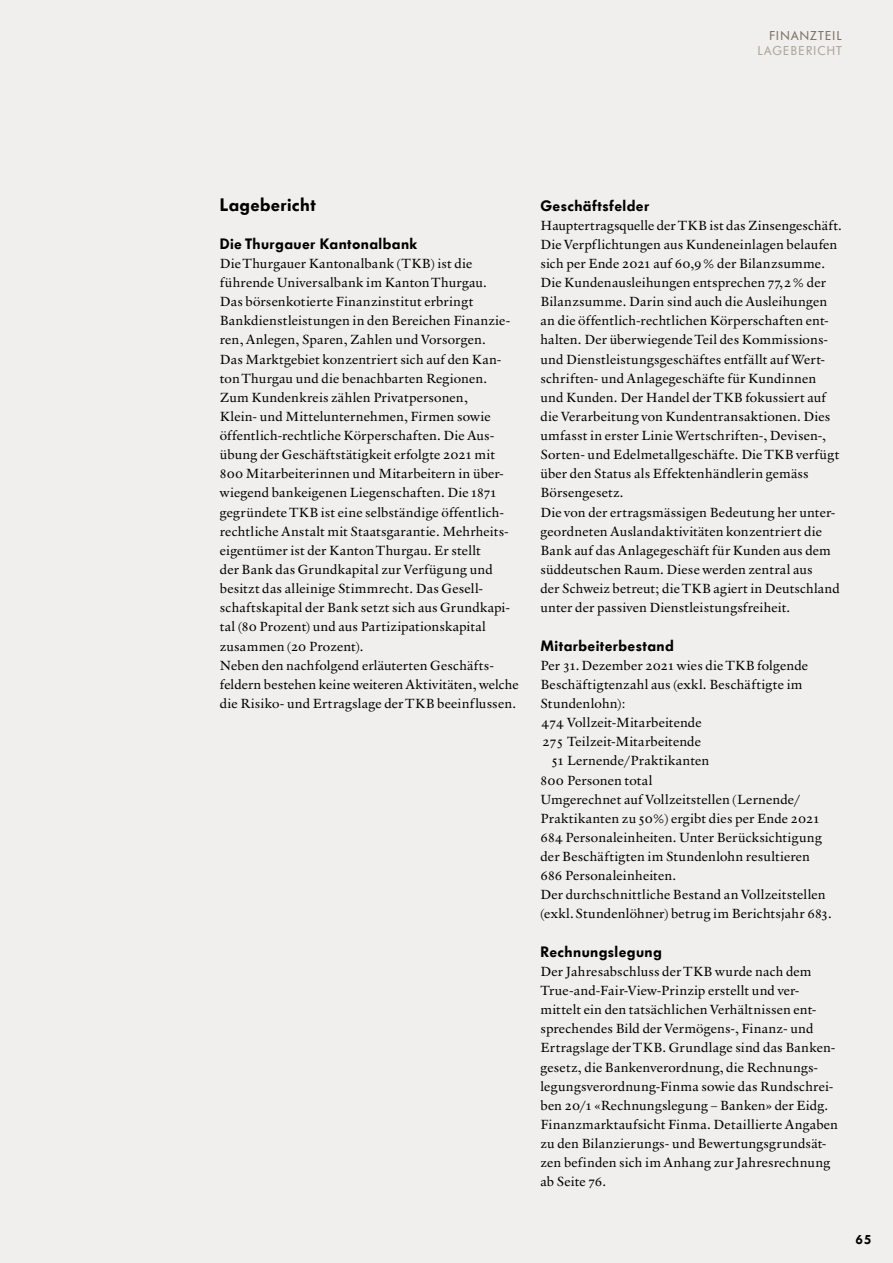
<style>
.page{position:relative;width:893px;height:1263px;background:#f1efed}
.page>*{position:absolute;margin:0;border:0;box-sizing:border-box;transform-origin:0 0}
.t1{font:600 18px "Futura BQ";letter-spacing:.02em;color:#000}
.t2{font:600 15px "Futura BQ";letter-spacing:.03em;color:#000}
.t3{font:13.5px/19.2px "Verdigris MVB Pro Text";letter-spacing:.015em;color:#000}
.t4{font:12.75px "Futura BQ";letter-spacing:.095em;color:#afa69b}
.t5{font:12.75px "Futura BQ";letter-spacing:.105em;color:#7f7364}
.t6{font:600 12.75px "Futura BQ";color:#000}
</style>
<div class="page">
<p class="t5" style="left:769px;top:28px;width:74px">FINANZTEIL</p>
<p class="t4" style="left:758px;top:43px;width:86px">LAGEBERICHT</p>
<h1 class="t1" style="left:220px;top:192px;width:97px">Lagebericht</h1>
<p class="t2" style="left:220px;top:234px;width:199px">Die Thurgauer Kantonalbank</p>
<p class="t3" style="left:220px;top:253px;width:300px">Die Thurgauer Kantonalbank (TKB) ist die führende Universalbank im Kanton Thurgau.<br>Das börsenkotierte Finanzinstitut erbringt Bankdienstleistungen in den Bereichen Finanzie&shy;ren, Anlegen, Sparen, Zahlen und Vorsorgen.<br>Das Marktgebiet konzentriert sich auf den Kan&shy;ton Thurgau und die benachbarten Regionen.<br>Zum Kundenkreis zählen Privatpersonen,<br>Klein- und Mittelunternehmen, Firmen sowie öffentlich-rechtliche Körperschaften. Die Aus&shy;übung der Geschäftstätigkeit erfolgte 2021 mit 800 Mitarbeiterinnen und Mitarbeitern in über&shy;wiegend bankeigenen Liegenschaften. Die 1871 gegründete TKB ist eine selbständige öffentlich&shy;rechtliche Anstalt mit Staatsgarantie. Mehrheits&shy;eigentümer ist der Kanton Thurgau. Er stellt<br>der Bank das Grundkapital zur Verfügung und besitzt das alleinige Stimmrecht. Das Gesell&shy;schaftskapital der Bank setzt sich aus Grundkapi&shy;tal (80 Prozent) und aus Partizipationskapital zusammen (20 Prozent).<br>Neben den nachfolgend erläuterten Geschäfts&shy;feldern bestehen keine weiteren Aktivitäten, welche die Risiko- und Ertragslage der TKB beeinflussen.</p>
<p class="t2" style="left:540px;top:195px;width:110px">Geschäftsfelder</p>
<p class="t3" style="left:540px;top:215px;width:303px">Hauptertragsquelle der TKB ist das Zinsengeschäft.<br>Die Verpflichtungen aus Kundeneinlagen belaufen sich per Ende 2021 auf 60,9 % der Bilanzsumme.<br>Die Kundenausleihungen entsprechen 77,2 % der Bilanzsumme. Darin sind auch die Ausleihungen an die öffentlich-rechtlichen Körperschaften ent&shy;halten. Der überwiegende Teil des Kommissions&shy;und Dienstleistungsgeschäftes entfällt auf Wert&shy;schriften- und Anlagegeschäfte für Kundinnen und Kunden. Der Handel der TKB fokussiert auf die Verarbeitung von Kundentransaktionen. Dies umfasst in erster Linie Wertschriften-, Devisen-, Sorten- und Edelmetallgeschäfte. Die TKB verfügt über den Status als Effektenhändlerin gemäss Börsengesetz.<br>Die von der ertragsmässigen Bedeutung her unter&shy;geordneten Auslandaktivitäten konzentriert die Bank auf das Anlagegeschäft für Kunden aus dem süddeutschen Raum. Diese werden zentral aus<br>der Schweiz betreut; die TKB agiert in Deutschland unter der passiven Dienstleistungsfreiheit.</p>
<p class="t2" style="left:540px;top:636px;width:135px">Mitarbeiterbestand</p>
<p class="t3" style="left:540px;top:655px;width:269px">Per 31.Dezember 2021 wies die TKB folgende</p>
<p class="t3" style="left:540px;top:674px;width:264px">Beschäftigtenzahl aus (exkl. Beschäftigte im</p>
<p class="t3" style="left:540px;top:693px;width:87px">Stundenlohn):</p>
<p class="t3" style="left:542px;top:712px;width:162px">474 Vollzeit-Mitarbeitende</p>
<p class="t3" style="left:542px;top:732px;width:160px">275 Teilzeit-Mitarbeitende</p>
<p class="t3" style="left:552px;top:751px;width:159px">51 Lernende/Praktikanten</p>
<p class="t3" style="left:540px;top:770px;width:113px">800 Personen total</p>
<p class="t3" style="left:540px;top:789px;width:261px">Umgerechnet auf Vollzeitstellen (Lernende/</p>
<p class="t3" style="left:540px;top:808px;width:280px">Praktikanten zu 50%) ergibt dies per Ende 2021</p>
<p class="t3" style="left:540px;top:827px;width:283px">684 Personaleinheiten. Unter Berücksichtigung</p>
<p class="t3" style="left:540px;top:846px;width:271px">der Beschäftigten im Stundenlohn resultieren</p>
<p class="t3" style="left:540px;top:865px;width:137px">686 Personaleinheiten.</p>
<p class="t3" style="left:540px;top:885px;width:287px">Der durchschnittliche Bestand an Vollzeitstellen</p>
<p class="t3" style="left:540px;top:904px;width:293px">(exkl. Stundenlöhner) betrug im Berichtsjahr 683.</p>
<p class="t2" style="left:540px;top:942px;width:123px">Rechnungslegung</p>
<p class="t3" style="left:540px;top:961px;width:299px">Der Jahresabschluss der TKB wurde nach dem True-and-Fair-View-Prinzip erstellt und ver&shy;mittelt ein den tatsächlichen Verhältnissen ent&shy;sprechendes Bild der Vermögens-, Finanz- und Ertragslage der TKB. Grundlage sind das Banken&shy;gesetz, die Bankenverordnung, die Rechnungs&shy;legungsverordnung-Finma sowie das Rundschrei&shy;ben 20/1 «Rechnungslegung – Banken» der Eidg.<br>Finanzmarktaufsicht Finma. Detaillierte Angaben zu den Bilanzierungs- und Bewertungsgrundsät&shy;zen befinden sich im Anhang zur Jahresrechnung ab Seite 76.</p>
<p class="t6" style="left:856px;top:1231px;width:18px">65</p>
</div>
